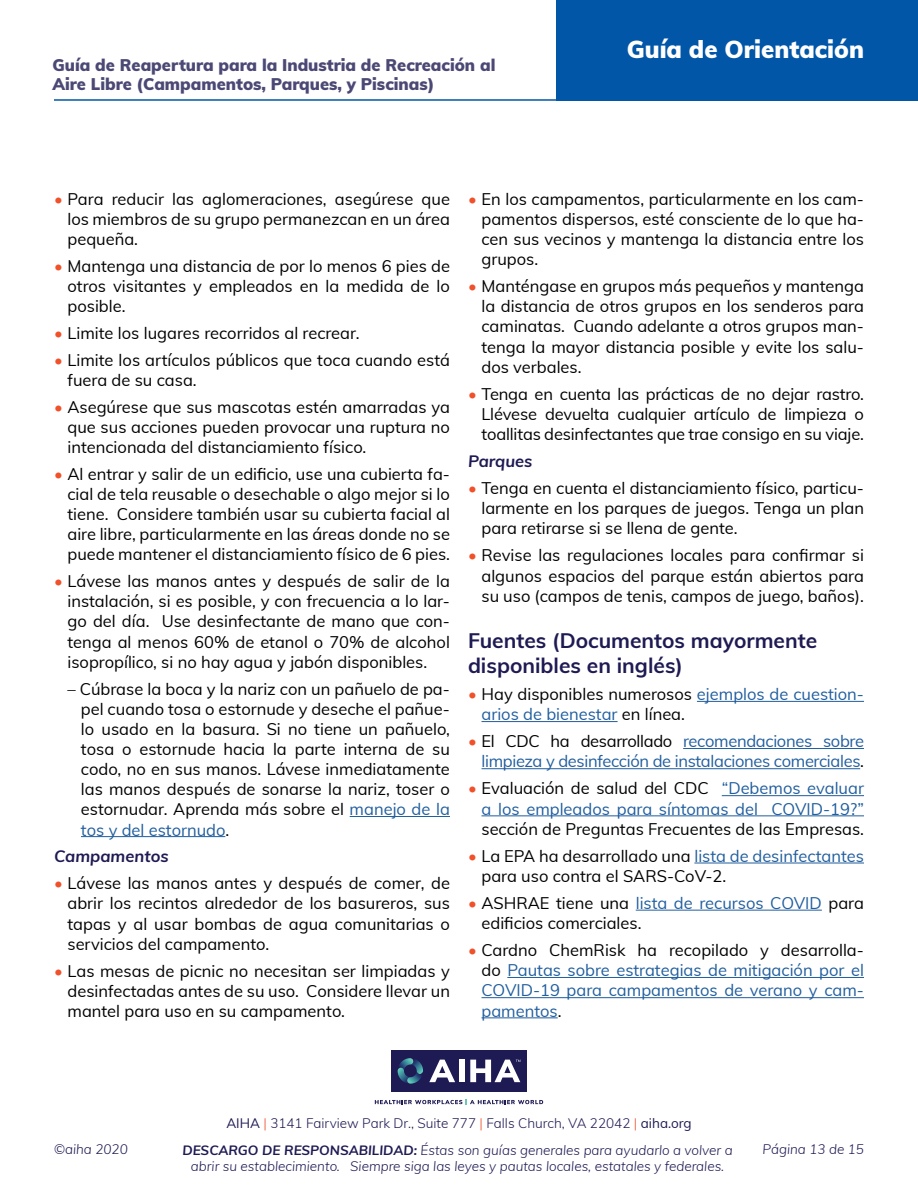
<style>
.page{position:relative;width:918px;height:1188px;background:#fff}
.page>*{position:absolute;margin:0;border:0;box-sizing:border-box;transform-origin:0 0}
.t1{font:900 24px "Muli";color:#fff}
.t2{font:700 21px/25.7px "Muli";color:#1e1a53}
.t3{font:16.5px/20.1px "Muli";color:#000;text-align:justify}
.t4{font:16.5px/20.2px "Muli";color:#215e9e}
.t5{font:16.5px/20.2px "Muli";letter-spacing:-.02em;color:#215e9e;text-align:right}
.t6{font:900 16.5px/19.8px "Muli";color:#4b4875}
.t7{font:italic 700 16.5px "Muli";color:#1e1a53}
.t8{font:italic 300 13.5px/16.2px "Muli";color:#1e1a53;text-align:center}
.t9{font:300 13.5px "Muli";color:#1e1a53}
.s1{color:#f0512a}
.s2{color:#215e9e}
.s3{color:#000}
.s4{font-weight:400}
.s5{font-weight:700}
</style>
<div class="page">
<hr style="left:54px;top:99px;width:537px;height:2px;background:#0256a7">
<div style="left:556px;top:0;width:362px;height:101px;background:#0256a7"></div>
<div style="left:391px;top:1050px;width:136px;height:42px;background:#1e1a53"></div>
<svg style="left:398px;top:1058px;width:25px;height:26px"></svg>
<svg style="left:375px;top:1099px;width:168px;height:6px"></svg>
<svg style="left:429px;top:1060px;width:26px;height:22px"></svg>
<div style="left:459px;top:1060px;width:6px;height:22px;background:#fff"></div>
<svg style="left:470px;top:1060px;width:50px;height:22px"></svg>
<hr style="left:350px;top:816px;width:100px;height:1px;background:#215e9e">
<hr style="left:81px;top:836px;width:144px;height:1px;background:#215e9e">
<hr style="left:697px;top:701px;width:167px;height:1px;background:#215e9e">
<hr style="left:482px;top:721px;width:136px;height:1px;background:#215e9e">
<hr style="left:683px;top:748px;width:181px;height:1px;background:#215e9e">
<hr style="left:482px;top:768px;width:378px;height:1px;background:#215e9e">
<hr style="left:722px;top:795px;width:142px;height:1px;background:#215e9e">
<hr style="left:482px;top:815px;width:382px;height:1px;background:#215e9e">
<hr style="left:694px;top:863px;width:170px;height:1px;background:#215e9e">
<hr style="left:636px;top:910px;width:186px;height:1px;background:#215e9e">
<hr style="left:507px;top:977px;width:357px;height:1px;background:#215e9e">
<hr style="left:482px;top:997px;width:382px;height:1px;background:#215e9e">
<hr style="left:482px;top:1017px;width:76px;height:1px;background:#215e9e">
<p class="t6" style="left:52px;top:54px;width:444px">Guía de Reapertura para la Industria de Recreación al<br>Aire Libre (Campamentos, Parques, y Piscinas)</p>
<h1 class="t1" style="left:627px;top:31px;width:239px">Guía de Orientación</h1>
<p class="t3" style="left:67px;top:188px;width:384px;text-indent:-13px"><span class="s1">•</span> Para reducir las aglomeraciones, asegúrese que los miembros de su grupo permanezcan en un área pequeña.</p>
<p class="t3" style="left:67px;top:255px;width:384px;text-indent:-13px"><span class="s1">•</span> Mantenga una distancia de por lo menos 6 pies de otros visitantes y empleados en la medida de lo posible.</p>
<p class="t3" style="left:54px;top:322px;width:307px"><span class="s1">•</span> Limite los lugares recorridos al recrear.</p>
<p class="t3" style="left:67px;top:349px;width:384px;text-indent:-13px"><span class="s1">•</span> Limite los artículos públicos que toca cuando está fuera de su casa.</p>
<p class="t3" style="left:67px;top:396px;width:384px;text-indent:-13px"><span class="s1">•</span> Asegúrese que sus mascotas estén amarradas ya que sus acciones pueden provocar una ruptura no intencionada del distanciamiento físico.</p>
<p class="t3" style="left:67px;top:463px;width:384px;text-indent:-13px"><span class="s1">•</span> Al entrar y salir de un edificio, use una cubierta fa&shy;cial de tela reusable o desechable o algo mejor si lo tiene. Considere también usar su cubierta facial al aire libre, particularmente en las áreas donde no se puede mantener el distanciamiento físico de 6 pies.</p>
<p class="t3" style="left:67px;top:570px;width:384px;text-indent:-13px"><span class="s1">•</span> Lávese las manos antes y después de salir de la instalación, si es posible, y con frecuencia a lo lar&shy;go del día. Use desinfectante de mano que con&shy;tenga al menos 60% de etanol o 70% de alcohol isopropílico, si no hay agua y jabón disponibles.</p>
<p class="t3" style="left:81px;top:678px;width:371px;text-indent:-13px">– Cúbrase la boca y la nariz con un pañuelo de pa&shy;pel cuando tosa o estornude y deseche el pañue&shy;lo usado en la basura. Si no tiene un pañuelo, tosa o estornude hacia la parte interna de su codo, no en sus manos. Lávese inmediatamente las manos después de sonarse la nariz, toser o estornudar. Aprenda más sobre el <span class="s2">manejo de la tos y del estornudo</span>.</p>
<p class="t7" style="left:54px;top:844px;width:116px">Campamentos</p>
<p class="t3" style="left:67px;top:872px;width:384px;text-indent:-13px"><span class="s1">•</span> Lávese las manos antes y después de comer, de abrir los recintos alrededor de los basureros, sus tapas y al usar bombas de agua comunitarias o servicios del campamento.</p>
<p class="t3" style="left:67px;top:960px;width:384px;text-indent:-13px"><span class="s1">•</span> Las mesas de picnic no necesitan ser limpiadas y desinfectadas antes de su uso. Considere llevar un mantel para uso en su campamento.</p>
<p class="t3" style="left:481px;top:188px;width:384px;text-indent:-13px"><span class="s1">•</span> En los campamentos, particularmente en los cam&shy;pamentos dispersos, esté consciente de lo que ha&shy;cen sus vecinos y mantenga la distancia entre los grupos.</p>
<p class="t3" style="left:481px;top:275px;width:384px;text-indent:-13px"><span class="s1">•</span> Manténgase en grupos más pequeños y mantenga la distancia de otros grupos en los senderos para caminatas. Cuando adelante a otros grupos man&shy;tenga la mayor distancia posible y evite los salu&shy;dos verbales.</p>
<p class="t3" style="left:481px;top:383px;width:384px;text-indent:-13px"><span class="s1">•</span> Tenga en cuenta las prácticas de no dejar rastro.<br>Llévese devuelta cualquier artículo de limpieza o toallitas desinfectantes que trae consigo en su viaje.</p>
<p class="t7" style="left:468px;top:449px;width:66px">Parques</p>
<p class="t3" style="left:481px;top:477px;width:384px;text-indent:-13px"><span class="s1">•</span> Tenga en cuenta el distanciamiento físico, particu&shy;larmente en los parques de juegos. Tenga un plan para retirarse si se llena de gente.</p>
<p class="t3" style="left:481px;top:545px;width:384px;text-indent:-13px"><span class="s1">•</span> Revise las regulaciones locales para confirmar si algunos espacios del parque están abiertos para su uso (campos de tenis, campos de juego, baños).</p>
<p class="t2" style="left:468px;top:626px;width:351px">Fuentes (Documentos mayormente disponibles en inglés)</p>
<p class="t4" style="left:481px;top:683px;width:384px;text-indent:-13px"><span class="s1">•</span> <span class="s3">Hay disponibles numerosos</span> ejemplos de cuestion&shy;arios de bienestar <span class="s3">en línea.</span></p>
<p class="t5" style="left:468px;top:730px;width:398px"><span class="s1">•</span> <span class="s3">El CDC ha desarrollado</span> recomendaciones sobre limpieza y desinfección de instalaciones comerciales<span class="s3">.</span></p>
<p class="t4" style="left:468px;top:778px;width:397px;text-align:right"><span class="s1">•</span> <span class="s3">Evaluación de salud del CDC</span> “Debemos evaluar a los empleados para síntomas del COVID-19?”</p>
<p class="t3" style="left:481px;top:818px;width:384px">sección de Preguntas Frecuentes de las Empresas.</p>
<p class="t3" style="left:481px;top:845px;width:384px;text-indent:-13px"><span class="s1">•</span> La EPA ha desarrollado una <span class="s2">lista de desinfectantes </span>para uso contra el SARS-CoV-2.</p>
<p class="t3" style="left:481px;top:892px;width:384px;text-indent:-13px"><span class="s1">•</span> ASHRAE tiene una <span class="s2">lista de recursos COVID</span> para edificios comerciales.</p>
<p class="t4" style="left:481px;top:939px;width:384px;text-align:justify;text-indent:-13px"><span class="s1">•</span> <span class="s3">Cardno ChemRisk ha recopilado y desarrolla&shy;do</span> Pautas sobre estrategias de mitigación por el COVID-19 para campamentos de verano y cam&shy;pamentos<span class="s3">.</span></p>
<p class="t9" style="left:226px;top:1113px;width:467px"><span class="s4">AIHA</span> <span class="s1">|</span> 3141 Fairview Park Dr., Suite 777 <span class="s1">|</span> Falls Church, VA 22042 <span class="s1">|</span> <span class="s4">aiha.org</span></p>
<p class="t8" style="left:182px;top:1141px;width:552px"><span class="s5">DESCARGO DE RESPONSABILIDAD:</span> Éstas son guías generales para ayudarlo a volver a abrir su establecimiento. Siempre siga las leyes y pautas locales, estatales y federales.</p>
<p class="t8" style="left:54px;top:1141px;width:75px">©aiha 2020</p>
<p class="t8" style="left:763px;top:1141px;width:103px">Página 13 de 15</p>
</div>
